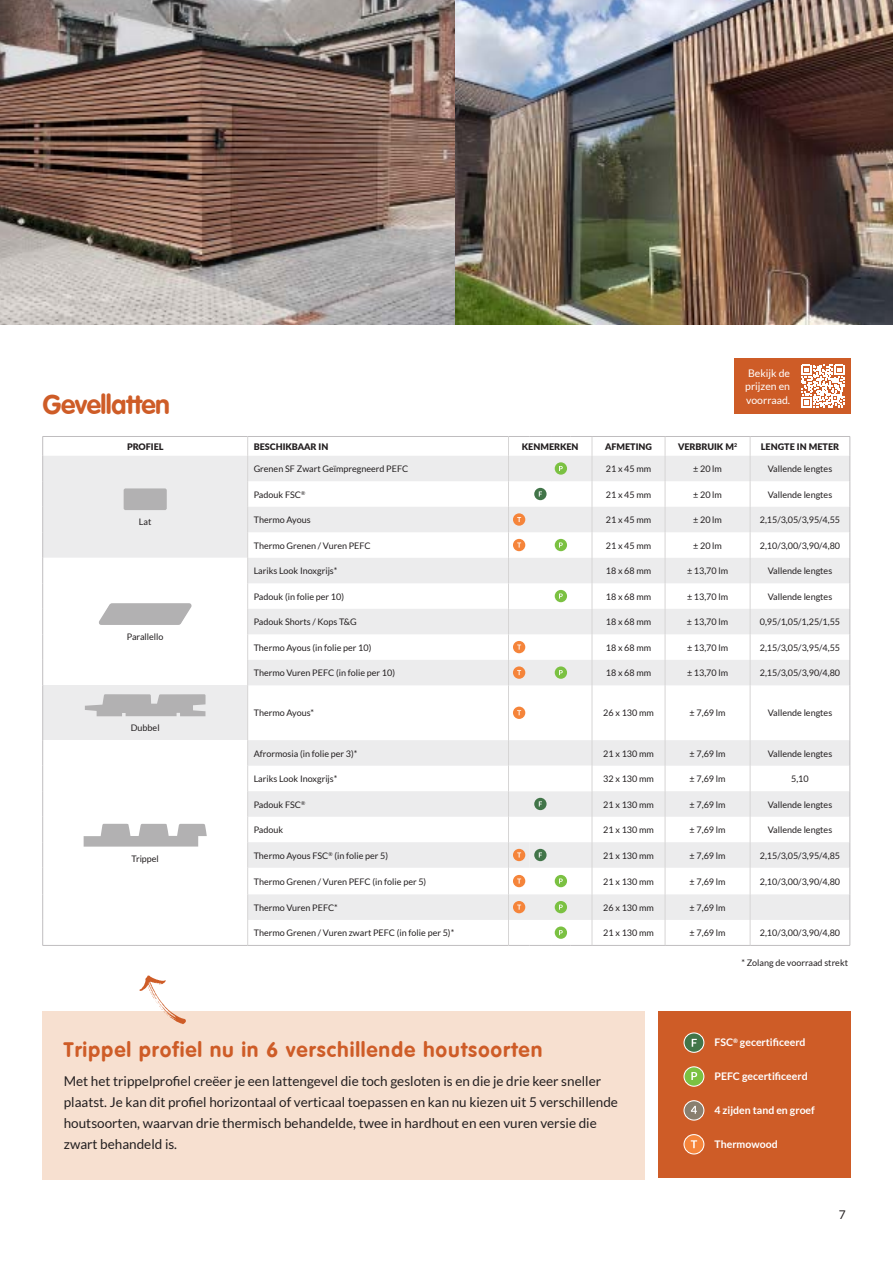
<style>
.page{position:relative;width:893px;height:1263px;background:#fff}
.page>*{position:absolute;margin:0;border:0;box-sizing:border-box;transform-origin:0 0}
.t1{font:700 27px "Vag Rounded";color:#ce5c27}
.t2{font:700 21px "Vag Rounded";letter-spacing:.07em;color:#ce5c27}
.t3{font:13.5px/21px "Lato";color:#231f20}
.t4{font:12px "Lato";color:#231f20}
.t5{font:700 10.5px "Lato";color:#fff}
.t6{font:10.5px/13.5px "Lato";color:#fff;text-align:justify}
.t7{font:9px "Lato";color:#231f20}
.t8{font:900 9px "Lato";color:#231f20}
</style>
<div class="page">
<div style="left:734px;top:359px;width:116px;height:55px;background:#ce5c27"></div>
<svg style="left:801px;top:365px;width:43px;height:43px"></svg>
<img style="left:0;top:0;width:893px;height:325px">
<div style="left:658px;top:1011px;width:192px;height:167px;background:#ce5c27"></div>
<svg style="left:684px;top:1067px;width:20px;height:19px"></svg>
<div style="left:683px;top:1066px;width:21px;height:21px;border:1px solid #fff;border-radius:50%"></div>
<svg style="left:691px;top:1072px;width:6px;height:8px"></svg>
<div style="left:684px;top:1101px;width:20px;height:19px;background:#897f6f;border-radius:50%"></div>
<div style="left:683px;top:1100px;width:21px;height:20px;border:1px solid #fff;border-radius:50%"></div>
<svg style="left:691px;top:1106px;width:6px;height:8px"></svg>
<svg style="left:684px;top:1134px;width:20px;height:20px"></svg>
<div style="left:683px;top:1134px;width:21px;height:20px;border:1px solid #fff;border-radius:50%"></div>
<svg style="left:691px;top:1140px;width:6px;height:8px"></svg>
<svg style="left:684px;top:1033px;width:20px;height:19px"></svg>
<div style="left:683px;top:1032px;width:21px;height:21px;border:1px solid #fff;border-radius:50%"></div>
<svg style="left:692px;top:1039px;width:5px;height:8px"></svg>
<div style="left:43px;top:1011px;width:602px;height:168px;background:#f7e0d0"></div>
<div style="left:43px;top:456px;width:204px;height:102px;background:#ececed"></div>
<svg style="left:248px;top:456px;width:602px;height:464px"></svg>
<svg style="left:43px;top:558px;width:549px;height:387px"></svg>
<div style="left:43px;top:685px;width:205px;height:55px;background:#ececed"></div>
<hr style="left:43px;top:436px;width:205px;height:1px;background:#bfbdbf">
<hr style="left:248px;top:436px;width:260px;height:1px;background:#bfbdbf">
<hr style="left:592px;top:436px;width:73px;height:1px;background:#bfbdbf">
<hr style="left:665px;top:436px;width:85px;height:1px;background:#bfbdbf">
<hr style="left:750px;top:436px;width:100px;height:1px;background:#bfbdbf">
<svg style="left:42px;top:437px;width:1px;height:248px"></svg>
<svg style="left:850px;top:437px;width:1px;height:248px"></svg>
<hr style="left:42px;top:685px;width:1px;height:55px;background:#bfbdbf">
<hr style="left:850px;top:685px;width:1px;height:55px;background:#bfbdbf">
<svg style="left:42px;top:740px;width:1px;height:205px"></svg>
<svg style="left:850px;top:740px;width:1px;height:205px"></svg>
<hr style="left:43px;top:945px;width:205px;height:1px;background:#bfbdbf">
<hr style="left:248px;top:945px;width:260px;height:1px;background:#bfbdbf">
<hr style="left:592px;top:945px;width:73px;height:1px;background:#bfbdbf">
<hr style="left:665px;top:945px;width:85px;height:1px;background:#bfbdbf">
<hr style="left:750px;top:945px;width:100px;height:1px;background:#bfbdbf">
<svg style="left:247px;top:437px;width:1px;height:248px"></svg>
<svg style="left:665px;top:437px;width:1px;height:248px"></svg>
<svg style="left:750px;top:437px;width:1px;height:248px"></svg>
<hr style="left:247px;top:685px;width:1px;height:55px;background:#d6d5d5">
<hr style="left:508px;top:685px;width:1px;height:55px;background:#d6d5d5">
<hr style="left:592px;top:685px;width:1px;height:55px;background:#d6d5d5">
<hr style="left:665px;top:685px;width:1px;height:55px;background:#d6d5d5">
<hr style="left:750px;top:685px;width:1px;height:55px;background:#d6d5d5">
<svg style="left:247px;top:740px;width:1px;height:205px"></svg>
<svg style="left:665px;top:740px;width:1px;height:205px"></svg>
<svg style="left:750px;top:740px;width:1px;height:205px"></svg>
<svg style="left:124px;top:488px;width:43px;height:22px"></svg>
<svg style="left:96px;top:601px;width:98px;height:26px"></svg>
<svg style="left:508px;top:436px;width:85px;height:249px"></svg>
<svg style="left:85px;top:694px;width:121px;height:22px"></svg>
<div style="left:513px;top:707px;width:12px;height:12px;background:#f5843a;border-radius:50%"></div>
<svg style="left:517px;top:710px;width:4px;height:5px"></svg>
<svg style="left:84px;top:824px;width:123px;height:23px"></svg>
<svg style="left:508px;top:740px;width:85px;height:206px"></svg>
<p class="t6" style="left:745px;top:366px;width:46px">Bekijk de prijzen en voorraad.</p>
<h1 class="t1" style="left:43px;top:389px;width:128px">Gevellatten</h1>
<p class="t8" style="left:127px;top:440px;width:38px">PROFIEL</p>
<p class="t8" style="left:254px;top:440px;width:76px">BESCHIKBAAR IN</p>
<p class="t8" style="left:522px;top:440px;width:58px">KENMERKEN</p>
<p class="t8" style="left:605px;top:440px;width:49px">AFMETING</p>
<p class="t8" style="left:678px;top:440px;width:61px">VERBRUIK M<sup>2</sup></p>
<p class="t8" style="left:761px;top:440px;width:80px">LENGTE IN METER</p>
<p class="t7" style="left:139px;top:517px;width:14px">Lat</p>
<p class="t7" style="left:127px;top:632px;width:38px">Parallello</p>
<p class="t7" style="left:131px;top:723px;width:30px">Dubbel</p>
<p class="t7" style="left:131px;top:853px;width:29px">Trippel</p>
<p class="t7" style="left:254px;top:464px;width:156px">Grenen SF Zwart Geïmpregneerd PEFC</p>
<p class="t7" style="left:606px;top:464px;width:47px">21 x 45 mm</p>
<p class="t7" style="left:693px;top:464px;width:30px">± 20 lm</p>
<p class="t7" style="left:768px;top:464px;width:66px">Vallende lengtes</p>
<p class="t7" style="left:254px;top:489px;width:53px">Padouk FSC<sup>®</sup></p>
<p class="t7" style="left:606px;top:489px;width:47px">21 x 45 mm</p>
<p class="t7" style="left:693px;top:489px;width:30px">± 20 lm</p>
<p class="t7" style="left:768px;top:489px;width:66px">Vallende lengtes</p>
<p class="t7" style="left:254px;top:515px;width:58px">Thermo Ayous</p>
<p class="t7" style="left:606px;top:515px;width:47px">21 x 45 mm</p>
<p class="t7" style="left:693px;top:515px;width:30px">± 20 lm</p>
<p class="t7" style="left:760px;top:515px;width:82px">2,15/3,05/3,95/4,55</p>
<p class="t7" style="left:254px;top:540px;width:119px">Thermo Grenen / Vuren PEFC</p>
<p class="t7" style="left:606px;top:540px;width:47px">21 x 45 mm</p>
<p class="t7" style="left:693px;top:540px;width:30px">± 20 lm</p>
<p class="t7" style="left:760px;top:540px;width:82px">2,10/3,00/3,90/4,80</p>
<p class="t7" style="left:254px;top:566px;width:85px">Lariks Look Inoxgrijs*</p>
<p class="t7" style="left:606px;top:566px;width:47px">18 x 68 mm</p>
<p class="t7" style="left:687px;top:566px;width:43px">± 13,70 lm</p>
<p class="t7" style="left:768px;top:566px;width:66px">Vallende lengtes</p>
<p class="t7" style="left:254px;top:591px;width:92px">Padouk (in folie per 10)</p>
<p class="t7" style="left:606px;top:591px;width:47px">18 x 68 mm</p>
<p class="t7" style="left:687px;top:591px;width:43px">± 13,70 lm</p>
<p class="t7" style="left:768px;top:591px;width:66px">Vallende lengtes</p>
<p class="t7" style="left:254px;top:617px;width:105px">Padouk Shorts / Kops T&amp;G</p>
<p class="t7" style="left:606px;top:617px;width:47px">18 x 68 mm</p>
<p class="t7" style="left:687px;top:617px;width:43px">± 13,70 lm</p>
<p class="t7" style="left:760px;top:617px;width:82px">0,95/1,05/1,25/1,55</p>
<p class="t7" style="left:254px;top:642px;width:119px">Thermo Ayous (in folie per 10)</p>
<p class="t7" style="left:606px;top:642px;width:47px">18 x 68 mm</p>
<p class="t7" style="left:687px;top:642px;width:43px">± 13,70 lm</p>
<p class="t7" style="left:760px;top:642px;width:82px">2,15/3,05/3,95/4,55</p>
<p class="t7" style="left:254px;top:668px;width:143px">Thermo Vuren PEFC (in folie per 10)</p>
<p class="t7" style="left:606px;top:668px;width:47px">18 x 68 mm</p>
<p class="t7" style="left:687px;top:668px;width:43px">± 13,70 lm</p>
<p class="t7" style="left:760px;top:668px;width:82px">2,15/3,05/3,90/4,80</p>
<p class="t7" style="left:254px;top:708px;width:62px">Thermo Ayous*</p>
<p class="t7" style="left:603px;top:708px;width:52px">26 x 130 mm</p>
<p class="t7" style="left:690px;top:708px;width:37px">± 7,69 lm</p>
<p class="t7" style="left:768px;top:708px;width:66px">Vallende lengtes</p>
<p class="t7" style="left:254px;top:748px;width:105px">Afrormosia (in folie per 3)*</p>
<p class="t7" style="left:603px;top:748px;width:52px">21 x 130 mm</p>
<p class="t7" style="left:690px;top:748px;width:37px">± 7,69 lm</p>
<p class="t7" style="left:768px;top:748px;width:66px">Vallende lengtes</p>
<p class="t7" style="left:254px;top:774px;width:85px">Lariks Look Inoxgrijs*</p>
<p class="t7" style="left:603px;top:774px;width:52px">32 x 130 mm</p>
<p class="t7" style="left:690px;top:774px;width:37px">± 7,69 lm</p>
<p class="t7" style="left:791px;top:774px;width:19px">5,10</p>
<p class="t7" style="left:254px;top:799px;width:53px">Padouk FSC<sup>®</sup></p>
<p class="t7" style="left:603px;top:799px;width:52px">21 x 130 mm</p>
<p class="t7" style="left:690px;top:799px;width:37px">± 7,69 lm</p>
<p class="t7" style="left:768px;top:799px;width:66px">Vallende lengtes</p>
<p class="t7" style="left:254px;top:825px;width:31px">Padouk</p>
<p class="t7" style="left:603px;top:825px;width:52px">21 x 130 mm</p>
<p class="t7" style="left:690px;top:825px;width:37px">± 7,69 lm</p>
<p class="t7" style="left:768px;top:825px;width:66px">Vallende lengtes</p>
<p class="t7" style="left:254px;top:850px;width:136px">Thermo Ayous FSC<sup>®</sup> (in folie per 5)</p>
<p class="t7" style="left:603px;top:850px;width:52px">21 x 130 mm</p>
<p class="t7" style="left:690px;top:850px;width:37px">± 7,69 lm</p>
<p class="t7" style="left:760px;top:850px;width:82px">2,15/3,05/3,95/4,85</p>
<p class="t7" style="left:254px;top:876px;width:174px">Thermo Grenen / Vuren PEFC (in folie per 5)</p>
<p class="t7" style="left:603px;top:876px;width:52px">21 x 130 mm</p>
<p class="t7" style="left:690px;top:876px;width:37px">± 7,69 lm</p>
<p class="t7" style="left:760px;top:876px;width:82px">2,10/3,00/3,90/4,80</p>
<p class="t7" style="left:254px;top:902px;width:86px">Thermo Vuren PEFC*</p>
<p class="t7" style="left:603px;top:902px;width:52px">26 x 130 mm</p>
<p class="t7" style="left:690px;top:902px;width:37px">± 7,69 lm</p>
<p class="t7" style="left:254px;top:928px;width:202px">Thermo Grenen / Vuren zwart PEFC (in folie per 5)*</p>
<p class="t7" style="left:603px;top:928px;width:52px">21 x 130 mm</p>
<p class="t7" style="left:690px;top:928px;width:37px">± 7,69 lm</p>
<p class="t7" style="left:760px;top:928px;width:82px">2,10/3,00/3,90/4,80</p>
<p class="t7" style="left:741px;top:957px;width:108px">* Zolang de voorraad strekt</p>
<h2 class="t2" style="left:64px;top:1037px;width:480px">Trippel profiel nu in 6 verschillende houtsoorten</h2>
<p class="t3" style="left:64px;top:1071px;width:556px">Met het trippelprofiel creëer je een lattengevel die toch gesloten is en die je drie keer sneller plaatst. Je kan dit profiel horizontaal of verticaal toepassen en kan nu kiezen uit 5 verschillende houtsoorten, waarvan drie thermisch behandelde, twee in hardhout en een vuren versie die zwart behandeld is.</p>
<p class="t5" style="left:714px;top:1036px;width:93px">FSC<sup>®</sup> gecertificeerd</p>
<p class="t5" style="left:714px;top:1070px;width:95px">PEFC gecertificeerd</p>
<p class="t5" style="left:714px;top:1104px;width:102px">4 zijden tand en groef</p>
<p class="t5" style="left:714px;top:1138px;width:65px">Thermowood</p>
<h3 class="t4" style="left:839px;top:1208px;width:8px">7</h3>
</div>
